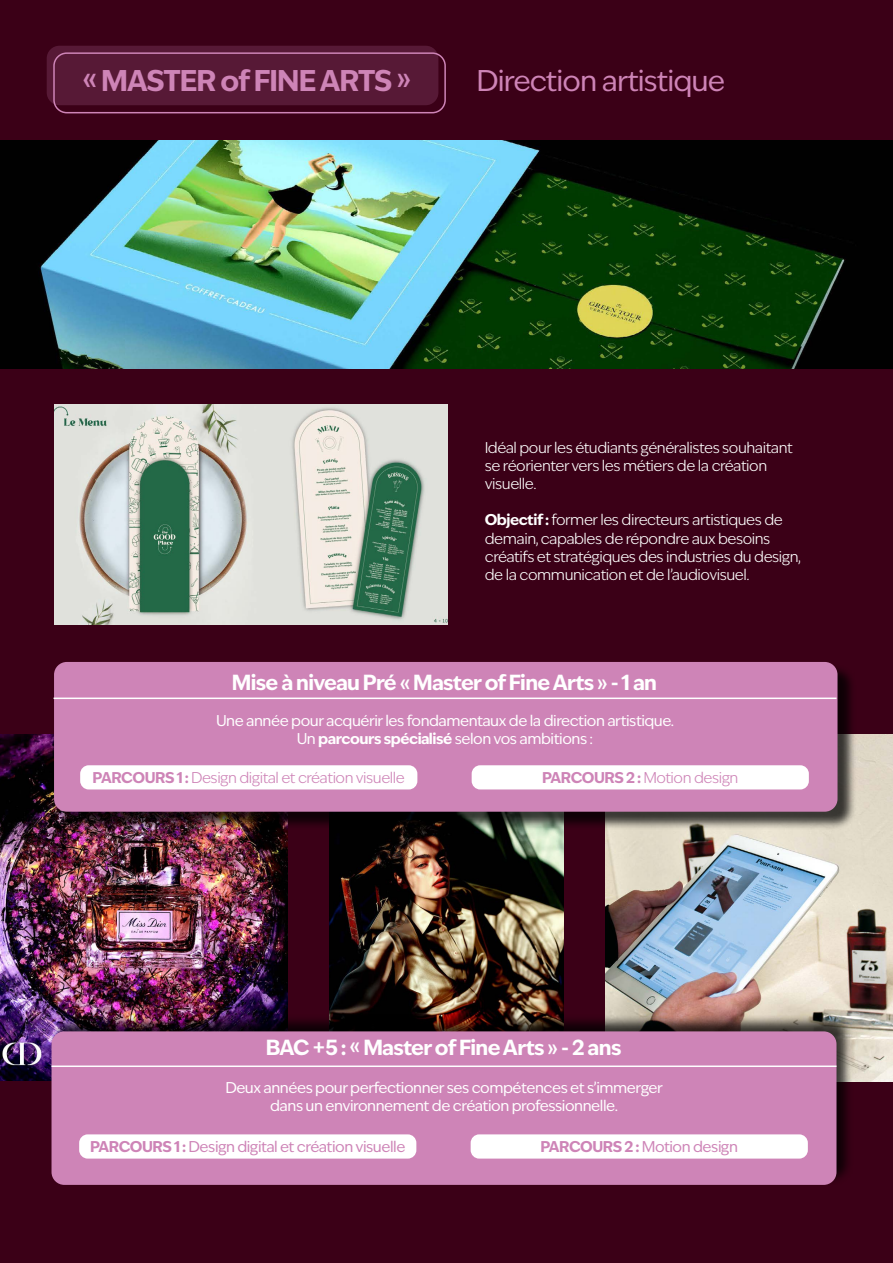
<style>
.page{position:relative;width:893px;height:1263px;background:#3b0017}
.page>*{position:absolute;margin:0;border:0;box-sizing:border-box;transform-origin:0 0}
.t1{font:28.8px "Ivy Epic";letter-spacing:-.03em;color:#ce84b7}
.t2{font:700 28.8px "Ivy Epic";letter-spacing:-.03em;color:#ce84b7}
.t3{font:700 21px "Ivy Epic";letter-spacing:-.03em;color:#fff}
.t4{font:300 15px/18px "Ivy Epic";letter-spacing:-.03em;color:#fff}
.t5{font:15px/18px "Ivy Epic";letter-spacing:-.03em;color:#fff;text-align:center}
.t6{font:300 15px "Ivy Epic";letter-spacing:-.03em;color:#ce84b7}
.t7{font:15px "Ivy Epic";letter-spacing:-.03em;color:#ce84b7}
.s1{font-weight:700}
</style>
<div class="page">
<div style="left:47px;top:46px;width:391px;height:59px;background:#571936;border-radius:13px"></div>
<div style="left:53px;top:52px;width:393px;height:61px;border:2px solid #ce84b7;border-radius:13px"></div>
<img style="left:0;top:735px;width:287px;height:346px">
<img style="left:330px;top:830px;width:233px;height:184px">
<img style="left:606px;top:735px;width:287px;height:346px">
<img style="left:0;top:141px;width:892px;height:227px">
<img style="left:54px;top:405px;width:393px;height:219px">
<div style="left:56px;top:664px;width:800px;height:166px;background:#000;opacity:.75"></div>
<div style="left:54px;top:662px;width:783px;height:150px;background:#ce84b7;border-radius:13px"></div>
<div style="left:80px;top:765px;width:337px;height:24px;background:#fff;border-radius:9px"></div>
<div style="left:472px;top:765px;width:337px;height:24px;background:#fff;border-radius:9px"></div>
<hr style="left:54px;top:697px;width:782px;height:2px;background:#fff">
<div style="left:51px;top:1014px;width:803px;height:171px;background:#000;opacity:.75"></div>
<div style="left:52px;top:1031px;width:784px;height:154px;background:#ce84b7;border-radius:13px"></div>
<div style="left:79px;top:1134px;width:337px;height:24px;background:#fff;border-radius:9px"></div>
<div style="left:471px;top:1134px;width:337px;height:24px;background:#fff;border-radius:9px"></div>
<hr style="left:52px;top:1065px;width:784px;height:2px;background:#fff">
<h1 class="t2" style="left:82px;top:61px;width:330px">« MASTER of FINE ARTS »</h1>
<h1 class="t1" style="left:476px;top:61px;width:250px">Direction artistique</h1>
<p class="t4" style="left:485px;top:439px;width:309px">Idéal pour les étudiants généralistes souhaitant se réorienter vers les métiers de la création visuelle.</p>
<p class="t4" style="left:485px;top:511px;width:318px"><span class="s1">Objectif :</span> former les directeurs artistiques de demain, capables de répondre aux besoins créatifs et stratégiques des industries du design, de la communication et de l’audiovisuel.</p>
<h2 class="t3" style="left:232px;top:669px;width:427px">Mise à niveau Pré « Master of Fine Arts » - 1 an</h2>
<p class="t5" style="left:216px;top:711px;width:460px">Une année pour acquérir les fondamentaux de la direction artistique.<br>Un <span class="s1">parcours spécialisé</span> selon vos ambitions :</p>
<p class="t6" style="left:93px;top:768px;width:314px"><span class="s1">PARCOURS 1 :</span> Design digital et création visuelle</p>
<p class="t6" style="left:542px;top:768px;width:198px"><span class="s1">PARCOURS 2 :</span> Motion design</p>
<h2 class="t3" style="left:266px;top:1033px;width:357px">BAC +5 : « Master of Fine Arts » - 2 ans</h2>
<p class="t5" style="left:225px;top:1078px;width:439px">Deux années pour perfectionner ses compétences et s’immerger dans un environnement de création professionnelle.</p>
<p class="t7" style="left:90px;top:1137px;width:317px"><span class="s1">PARCOURS 1 :</span> Design digital et création visuelle</p>
<p class="t7" style="left:540px;top:1137px;width:199px"><span class="s1">PARCOURS 2 :</span> Motion design</p>
</div>
